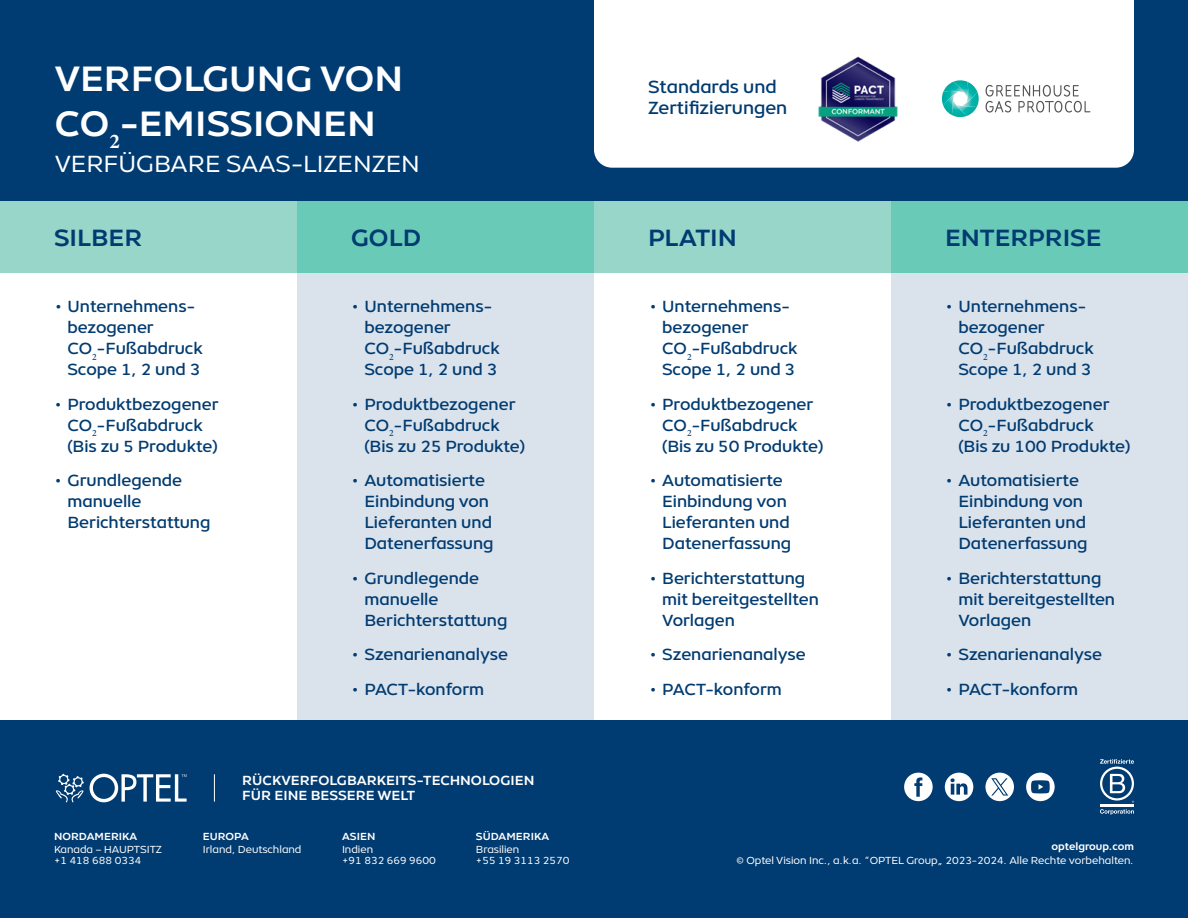
<style>
.page{position:relative;width:1188px;height:918px;background:#fff}
.page>*{position:absolute;margin:0;border:0;box-sizing:border-box;transform-origin:0 0}
.t1{font:700 36px/45px "Object";letter-spacing:.005em;color:#fff}
.t2{font:700 24px "Object";color:#003b71}
.t3{font:24px "Object";color:#fff}
.t4{font:500 18px/21px "Object";color:#003b71}
.t5{font:500 16.5px/21px "Object";color:#003b71}
.t6{font:700 13.5px/15px "Object";letter-spacing:.005em;color:#fff}
.t7{font:10.5px/10.5px "Object";color:#fff}
.t8{font:700 10.5px "Object";letter-spacing:.005em;color:#fff}
</style>
<div class="page">
<div style="left:297px;top:273px;width:297px;height:448px;background:#dae2eb"></div>
<div style="left:891px;top:273px;width:297px;height:448px;background:#dae2eb"></div>
<div style="left:0;top:0;width:1188px;height:201px;background:#003b71"></div>
<div style="left:0;top:721px;width:1188px;height:197px;background:#003b71"></div>
<div style="left:0;top:201px;width:297px;height:72px;background:#97d6c9"></div>
<div style="left:594px;top:201px;width:297px;height:72px;background:#97d6c9"></div>
<div style="left:297px;top:201px;width:297px;height:72px;background:#69cab8"></div>
<div style="left:891px;top:201px;width:297px;height:72px;background:#69cab8"></div>
<hr style="left:1100px;top:804px;width:34px;height:2px;background:#fff">
<svg style="left:1100px;top:809px;width:34px;height:6px"></svg>
<svg style="left:1100px;top:759px;width:34px;height:44px"></svg>
<svg style="left:56px;top:774px;width:28px;height:28px"></svg>
<svg style="left:90px;top:774px;width:97px;height:28px"></svg>
<svg style="left:214px;top:774px;width:1px;height:28px"></svg>
<div style="left:594px;top:0;width:540px;height:168px;background:#fff"></div>
<img style="left:811px;top:52px;width:94px;height:93px">
<svg style="left:942px;top:80px;width:37px;height:37px"></svg>
<svg style="left:986px;top:85px;width:104px;height:28px;background:#dadada"></svg>
<div style="left:1026px;top:773px;width:29px;height:28px;background:#fff;border-radius:50%"></div>
<svg style="left:1031px;top:780px;width:19px;height:14px"></svg>
<div style="left:904px;top:773px;width:29px;height:28px;background:#fff;border-radius:50%"></div>
<svg style="left:914px;top:777px;width:8px;height:20px"></svg>
<div style="left:945px;top:773px;width:28px;height:28px;background:#fff;border-radius:50%"></div>
<svg style="left:951px;top:778px;width:16px;height:17px"></svg>
<div style="left:985px;top:773px;width:29px;height:28px;background:#fff;border-radius:50%"></div>
<svg style="left:991px;top:778px;width:17px;height:18px"></svg>
<h1 class="t1" style="left:55px;top:53px;width:350px">VERFOLGUNG VON<br>CO<sub>2</sub>-EMISSIONEN</h1>
<h2 class="t3" style="left:55px;top:145px;width:367px">VERFÜGBARE SAAS-LIZENZEN</h2>
<p class="t4" style="left:648px;top:75px;width:141px">Standards und<br>Zertifizierungen</p>
<h2 class="t2" style="left:54px;top:219px;width:90px">SILBER</h2>
<h2 class="t2" style="left:351px;top:219px;width:72px">GOLD</h2>
<h2 class="t2" style="left:648px;top:219px;width:90px">PLATIN</h2>
<h2 class="t2" style="left:945px;top:219px;width:158px">ENTERPRISE</h2>
<p class="t5" style="left:67px;top:295px;width:137px;text-indent:-13px">• Unternehmens&shy;bezogener<br>CO<sub>2</sub>-Fußabdruck<br>Scope 1, 2 und 3</p>
<p class="t5" style="left:67px;top:392px;width:152px;text-indent:-13px">• Produktbezogener<br>CO<sub>2</sub>-Fußabdruck (Bis zu 5 Produkte)</p>
<p class="t5" style="left:67px;top:469px;width:145px;text-indent:-13px">• Grundlegende manuelle<br>Berichterstattung</p>
<p class="t5" style="left:364px;top:295px;width:137px;text-indent:-13px">• Unternehmens&shy;bezogener<br>CO<sub>2</sub>-Fußabdruck<br>Scope 1, 2 und 3</p>
<p class="t5" style="left:364px;top:392px;width:162px;text-indent:-13px">• Produktbezogener<br>CO<sub>2</sub>-Fußabdruck (Bis zu 25 Produkte)</p>
<p class="t5" style="left:364px;top:469px;width:131px;text-indent:-13px">• Automatisierte<br>Einbindung von<br>Lieferanten und<br>Datenerfassung</p>
<p class="t5" style="left:364px;top:566px;width:145px;text-indent:-13px">• Grundlegende manuelle<br>Berichterstattung</p>
<p class="t5" style="left:351px;top:643px;width:158px">• Szenarienanalyse</p>
<p class="t5" style="left:351px;top:677px;width:135px">• PACT-konform</p>
<p class="t6" style="left:242px;top:772px;width:294px">RÜCKVERFOLGBARKEITS-TECHNOLOGIEN<br>FÜR EINE BESSERE WELT</p>
<p class="t8" style="left:54px;top:828px;width:85px">NORDAMERIKA</p>
<p class="t7" style="left:54px;top:844px;width:109px">Kanada – HAUPTSITZ +1 418 688 0334</p>
<p class="t8" style="left:203px;top:828px;width:48px">EUROPA</p>
<p class="t7" style="left:203px;top:844px;width:100px">Irland, Deutschland</p>
<p class="t8" style="left:342px;top:828px;width:35px">ASIEN</p>
<p class="t7" style="left:342px;top:844px;width:95px">Indien<br>+91 832 669 9600</p>
<p class="t8" style="left:476px;top:828px;width:75px">SÜDAMERIKA</p>
<p class="t7" style="left:476px;top:844px;width:95px">Brasilien<br>+55 19 3113 2570</p>
<p class="t5" style="left:662px;top:295px;width:137px;text-indent:-13px">• Unternehmens&shy;bezogener<br>CO<sub>2</sub>-Fußabdruck<br>Scope 1, 2 und 3</p>
<p class="t5" style="left:662px;top:392px;width:163px;text-indent:-13px">• Produktbezogener<br>CO<sub>2</sub>-Fußabdruck (Bis zu 50 Produkte)</p>
<p class="t5" style="left:662px;top:469px;width:131px;text-indent:-13px">• Automatisierte<br>Einbindung von<br>Lieferanten und<br>Datenerfassung</p>
<p class="t5" style="left:662px;top:566px;width:158px;text-indent:-13px">• Berichterstattung mit bereitgestellten<br>Vorlagen</p>
<p class="t5" style="left:649px;top:643px;width:158px">• Szenarienanalyse</p>
<p class="t5" style="left:649px;top:677px;width:135px">• PACT-konform</p>
<p class="t5" style="left:958px;top:295px;width:137px;text-indent:-13px">• Unternehmens&shy;bezogener<br>CO<sub>2</sub>-Fußabdruck<br>Scope 1, 2 und 3</p>
<p class="t5" style="left:958px;top:392px;width:173px;text-indent:-13px">• Produktbezogener<br>CO<sub>2</sub>-Fußabdruck<br>(Bis zu 100 Produkte)</p>
<p class="t5" style="left:958px;top:469px;width:131px;text-indent:-13px">• Automatisierte<br>Einbindung von<br>Lieferanten und<br>Datenerfassung</p>
<p class="t5" style="left:958px;top:566px;width:158px;text-indent:-13px">• Berichterstattung mit bereitgestellten<br>Vorlagen</p>
<p class="t5" style="left:945px;top:643px;width:158px">• Szenarienanalyse</p>
<p class="t5" style="left:945px;top:677px;width:135px">• PACT-konform</p>
<p class="t8" style="left:1052px;top:839px;width:84px">optelgroup.com</p>
<p class="t7" style="left:736px;top:854px;width:399px">© Optel Vision Inc., a.k.a. “OPTEL Group„ 2023-2024. Alle Rechte vorbehalten.</p>
</div>
